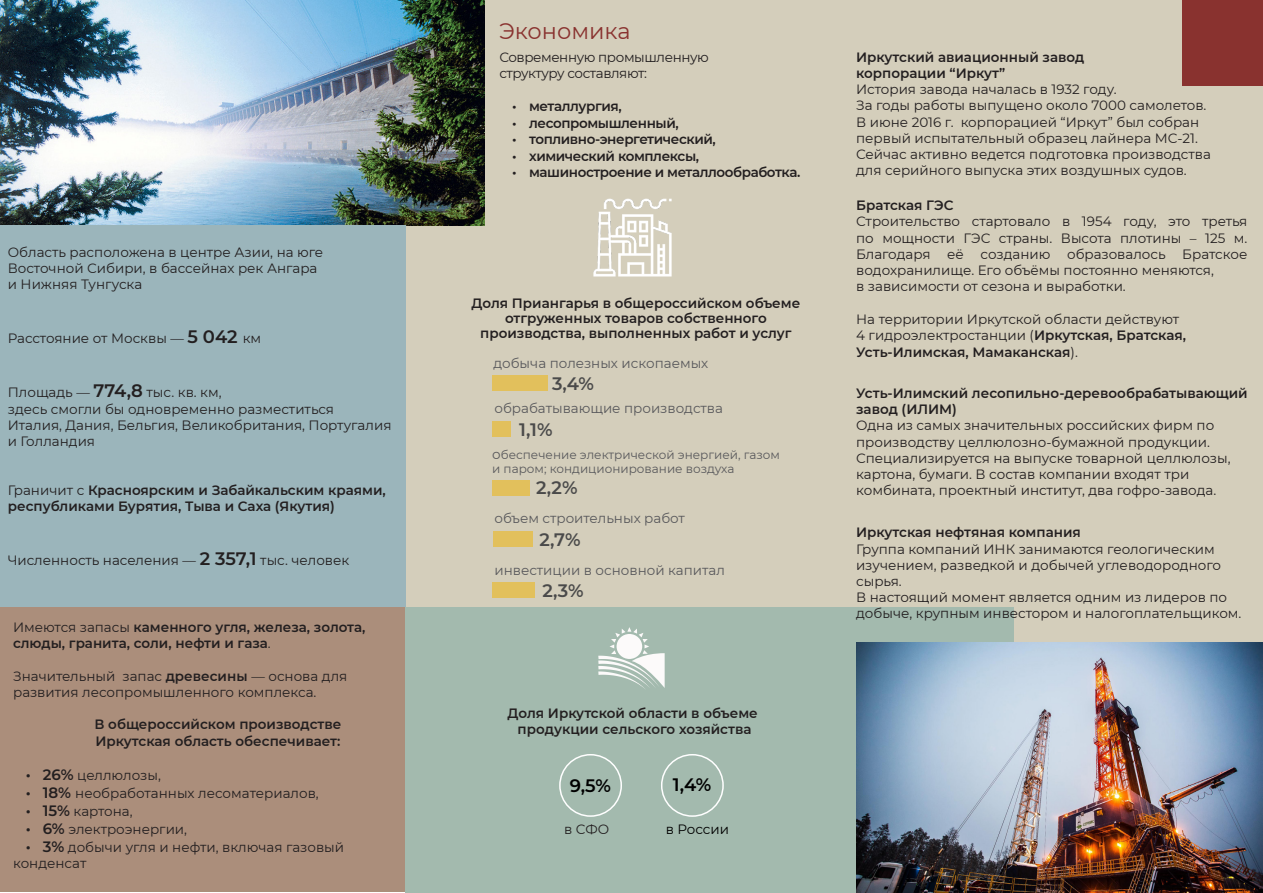
<style>
.page{position:relative;width:1263px;height:893px;background:#fff}
.page>*{position:absolute;margin:0;border:0;box-sizing:border-box;transform-origin:0 0}
.t1{font:22.5px "Montserrat";color:#89322f}
.t2{font:600 18px "Montserrat";color:#4a4a4a}
.t3{font:600 18px "Montserrat";color:#000}
.t4{font:13.5px/16.2px "Montserrat";color:#231f20}
.t5{font:600 13.5px/16.2px "Montserrat";color:#231f20}
.t6{font:600 13.5px "Montserrat";letter-spacing:-.03em;color:#231f20}
.t7{font:13.5px "Montserrat";color:#59595c}
.t8{font:13.5px/16.5px "Montserrat";letter-spacing:-.03em;color:#231f20}
.t9{font:13.5px "Montserrat";color:#000}
.t10{font:12px "Montserrat";color:#59595c}
.s1{font-weight:600;font-size:18px}
.s2{font-weight:400}
.s3{font-weight:600}
.s4{font-weight:600;font-size:15px}
.s5{font-size:13.5px}
</style>
<div class="page">
<div style="left:406px;top:0;width:857px;height:675px;background:#d4cebb"></div>
<img style="left:0;top:0;width:485px;height:225px">
<div style="left:1px;top:225px;width:405px;height:382px;background:#9bb5bb"></div>
<div style="left:1px;top:607px;width:405px;height:285px;background:#ab8e7b"></div>
<div style="left:406px;top:607px;width:608px;height:286px;background:#a3baae"></div>
<div style="left:1182px;top:0;width:81px;height:85px;background:#89322f"></div>
<img style="left:856px;top:643px;width:407px;height:250px">
<div style="left:493px;top:375px;width:55px;height:16px;background:#e2c05c"></div>
<div style="left:493px;top:421px;width:18px;height:16px;background:#e2c05c"></div>
<div style="left:493px;top:480px;width:37px;height:16px;background:#e2c05c"></div>
<div style="left:493px;top:531px;width:39px;height:16px;background:#e2c05c"></div>
<div style="left:493px;top:582px;width:42px;height:16px;background:#e2c05c"></div>
<svg style="left:598px;top:627px;width:67px;height:62px"></svg>
<div style="left:559px;top:754px;width:63px;height:63px;border:2px solid #fff;border-radius:50%"></div>
<div style="left:661px;top:754px;width:63px;height:63px;border:2px solid #fff;border-radius:50%"></div>
<img style="left:593px;top:198px;width:79px;height:79px">
<p class="t4" style="left:8px;top:244px;width:317px">Область расположена в центре Азии, на юге</p>
<p class="t4" style="left:8px;top:260px;width:311px">Восточной Сибири, в бассейнах рек Ангара</p>
<p class="t4" style="left:8px;top:276px;width:136px">и Нижняя Тунгуска</p>
<p class="t4" style="left:8px;top:330px;width:255px">Расстояние от Москвы — <span class="s1">5 042</span> км</p>
<p class="t4" style="left:8px;top:384px;width:215px">Площадь — <span class="s1">774,8</span> тыс. кв. км,</p>
<p class="t4" style="left:8px;top:400px;width:328px">здесь смогли бы одновременно разместиться</p>
<p class="t4" style="left:8px;top:416px;width:385px">Италия, Дания, Бельгия, Великобритания, Португалия и Голландия</p>
<p class="t5" style="left:8px;top:481px;width:380px"><span class="s2">Граничит с</span> Красноярским и Забайкальским краями, республиками Бурятия, Тыва и Саха (Якутия)</p>
<p class="t4" style="left:8px;top:551px;width:343px">Численность населения — <span class="s1">2 357,1</span> тыс. человек</p>
<p class="t5" style="left:13px;top:619px;width:354px"><span class="s2">Имеются запасы</span> каменного угля, железа, золота,</p>
<p class="t5" style="left:13px;top:635px;width:259px">слюды, гранита, соли, нефти и газа<span class="s2">.</span></p>
<p class="t4" style="left:13px;top:667px;width:336px">Значительный запас <span class="s3">древесины</span> — основа для</p>
<p class="t4" style="left:13px;top:684px;width:305px">развития лесопромышленного комплекса.</p>
<p class="t5" style="left:94px;top:716px;width:248px">В общероссийском производстве</p>
<p class="t5" style="left:95px;top:732px;width:246px">Иркутская область обеспечивает:</p>
<p class="t4" style="left:26px;top:766px;width:137px"><span class="s4">• 26%</span> целлюлозы,</p>
<p class="t4" style="left:26px;top:784px;width:294px"><span class="s4">• 18%</span> необработанных лесоматериалов,</p>
<p class="t4" style="left:26px;top:802px;width:108px"><span class="s4">• 15%</span> картона,</p>
<p class="t4" style="left:26px;top:820px;width:163px"><span class="s4">• 6%</span> электроэнергии,</p>
<p class="t4" style="left:13px;top:838px;width:332px;text-indent:13px"><span class="s4">• 3%</span> добычи угля и нефти, включая газовый конденсат</p>
<p class="t1" style="left:499px;top:16px;width:133px">Экономика</p>
<p class="t8" style="left:499px;top:48px;width:211px">Современную промышленную структуру составляют:</p>
<p class="t6" style="left:512px;top:97px;width:111px">• металлургия,</p>
<p class="t6" style="left:512px;top:113px;width:168px">• лесопромышленный,</p>
<p class="t6" style="left:512px;top:130px;width:205px">• топливно-энергетический,</p>
<p class="t6" style="left:512px;top:146px;width:188px">• химический комплексы,</p>
<p class="t6" style="left:512px;top:163px;width:290px">• машиностроение и металлообработка.</p>
<p class="t5" style="left:471px;top:295px;width:330px;line-height:15px;text-align:center">Доля Приангарья в общероссийском объеме отгруженных товаров собственного</p>
<p class="t5" style="left:480px;top:325px;width:313px">производства, выполненных работ и услуг</p>
<p class="t2" style="left:552px;top:371px;width:43px">3,4%</p>
<p class="t2" style="left:519px;top:416px;width:35px">1,1%</p>
<p class="t7" style="left:493px;top:354px;width:216px">добыча полезных ископаемых</p>
<p class="t7" style="left:494px;top:399px;width:230px">обрабатывающие производства</p>
<p class="t10" style="left:492px;top:446px;width:289px"><span class="s5">о</span>беспечение электрической энергией, газом</p>
<p class="t10" style="left:492px;top:460px;width:244px">и паром; кондиционирование воздуха</p>
<p class="t7" style="left:494px;top:509px;width:192px">объем строительных работ</p>
<p class="t7" style="left:494px;top:561px;width:232px">инвестиции в основной капитал</p>
<p class="t2" style="left:536px;top:475px;width:43px">2,2%</p>
<p class="t2" style="left:539px;top:527px;width:43px">2,7%</p>
<p class="t2" style="left:543px;top:577px;width:43px">2,3%</p>
<p class="t5" style="left:507px;top:705px;width:252px">Доля Иркутской области в объеме</p>
<p class="t5" style="left:518px;top:721px;width:235px">продукции сельского хозяйства</p>
<p class="t3" style="left:570px;top:773px;width:43px">9,5%</p>
<p class="t3" style="left:673px;top:772px;width:40px">1,4%</p>
<p class="t4" style="left:564px;top:820px;width:47px">в СФО</p>
<p class="t9" style="left:666px;top:820px;width:65px">в России</p>
<p class="t5" style="left:856px;top:48px;width:230px">Иркутский авиационный завод</p>
<p class="t5" style="left:856px;top:64px;width:151px">корпорации “Иркут”</p>
<p class="t4" style="left:856px;top:81px;width:262px">История завода началась в 1932 году.</p>
<p class="t4" style="left:856px;top:97px;width:352px">За годы работы выпущено около 7000 самолетов.</p>
<p class="t4" style="left:856px;top:113px;width:344px">В июне 2016 г. корпорацией “Иркут” был собран первый испытательный образец лайнера МС-21.</p>
<p class="t4" style="left:856px;top:146px;width:356px">Сейчас активно ведется подготовка производства для серийного выпуска этих воздушных судов.</p>
<p class="t5" style="left:856px;top:197px;width:99px">Братская ГЭС</p>
<p class="t4" style="left:856px;top:213px;width:393px;text-align:justify">Строительство стартовало в 1954 году, это третья по мощности ГЭС страны. Высота плотины – 125 м.<br>Благодаря её созданию образовалось Братское водохранилище. Его объёмы постоянно меняются,</p>
<p class="t4" style="left:856px;top:278px;width:271px">в зависимости от сезона и выработки.</p>
<p class="t4" style="left:856px;top:311px;width:325px">На территории Иркутской области действуют</p>
<p class="t4" style="left:856px;top:327px;width:331px">4 гидроэлектростанции (<span class="s3">Иркутская, Братская,</span></p>
<p class="t5" style="left:856px;top:343px;width:223px">Усть-Илимская, Мамаканская<span class="s2">).</span></p>
<p class="t5" style="left:856px;top:384px;width:393px">Усть-Илимский лесопильно-деревообрабатывающий завод (ИЛИМ)</p>
<p class="t4" style="left:856px;top:417px;width:360px">Одна из самых значительных российских фирм по производству целлюлозно-бумажной продукции.</p>
<p class="t4" style="left:856px;top:449px;width:376px">Специализируется на выпуске товарной целлюлозы, картона, бумаги. В состав компании входят три комбината, проектный институт, два гофро-завода.</p>
<p class="t5" style="left:856px;top:524px;width:226px">Иркутская нефтяная компания</p>
<p class="t4" style="left:856px;top:540px;width:366px">Группа компаний ИНК занимаются геологическим изучением, разведкой и добычей углеводородного сырья.</p>
<p class="t4" style="left:856px;top:589px;width:387px">В настоящий момент является одним из лидеров по добыче, крупным инвестором и налогоплательщиком.</p>
</div>
